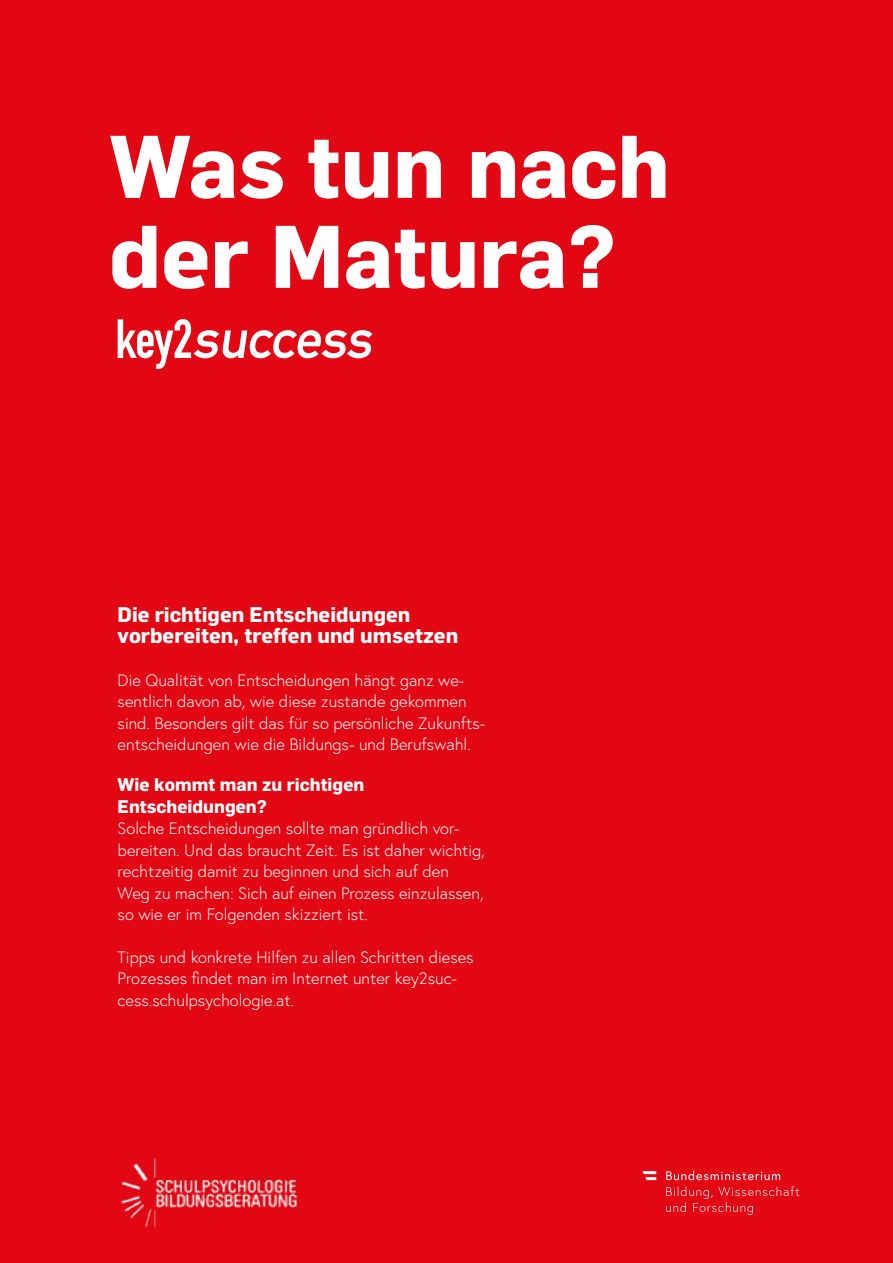
<style>
.page{position:relative;width:893px;height:1263px;background:#e30613}
.page>*{position:absolute;margin:0;border:0;box-sizing:border-box;transform-origin:0 0}
.t1{font:700 87px/90px "Flama";color:#fff}
.H2_Cover{font:700 20.85px/21.8px "Flama";color:#fff}
.H2_Cover-2{font:700 18px/21.8px "Flama";color:#fff}
.Einleitung{font:300 16.5px/21.5px "Europa";color:#fff}
</style>
<div class="page">
<svg style="left:118px;top:319px;width:255px;height:50px"></svg>
<img style="left:121px;top:1158px;width:177px;height:70px">
<svg style="left:666px;top:1186px;width:133px;height:29px"></svg>
<svg style="left:666px;top:1170px;width:114px;height:10px"></svg>
<svg style="left:642px;top:1171px;width:14px;height:9px"></svg>
<h1 class="t1" style="left:109px;top:119px;width:562px">Was tun nach der Matura?</h1>
<h2 class="H2_Cover" style="left:118px;top:603px;width:342px">Die richtigen Entscheidungen vorbereiten, treffen und umsetzen</h2>
<p class="Einleitung" style="left:118px;top:669px;width:369px">Die Qualität von Entscheidungen hängt ganz we&shy;sentlich davon ab, wie diese zustande gekommen sind. Besonders gilt das für so persönliche Zukunfts&shy;entscheidungen wie die Bildungs- und Berufswahl.</p>
<h2 class="H2_Cover-2" style="left:118px;top:773px;width:248px">Wie kommt man zu richtigen<br>Entscheidungen?</h2>
<p class="Einleitung" style="left:118px;top:818px;width:369px">Solche Entscheidungen sollte man gründlich vor&shy;bereiten. Und das braucht Zeit. Es ist daher wichtig, rechtzeitig damit zu beginnen und sich auf den Weg zu machen: Sich auf einen Prozess einzulassen, so wie er im Folgenden skizziert ist.</p>
<p class="Einleitung" style="left:118px;top:946px;width:358px">Tipps und konkrete Hilfen zu allen Schritten dieses<br>Prozesses findet man im Internet unter key2suc&shy;cess.schulpsychologie.at.</p>
</div>
